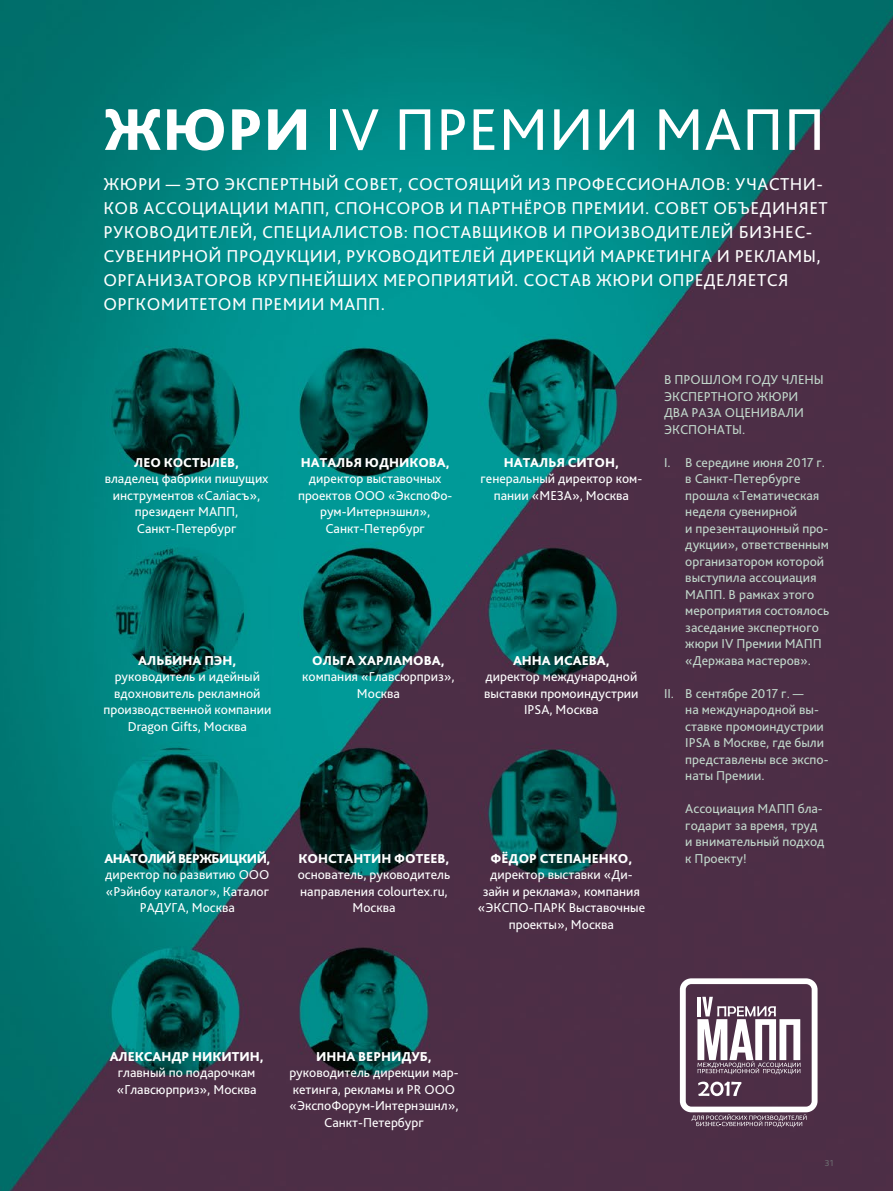
<style>
.page{position:relative;width:893px;height:1191px;background:#fff}
.page>*{position:absolute;margin:0;border:0;box-sizing:border-box;transform-origin:0 0}
.t1{font:61.5px "Bliss Pro";letter-spacing:.01em;color:#fff}
.t2{font:18px/24px "Bliss Pro";letter-spacing:.025em;color:#fff}
.t3{font:13.5px/16.5px "Bliss Pro";color:#fff;text-align:center}
.t4{font:13.5px/16.5px "Bliss Pro";color:#c1d7cb}
.t5{font:800 13.5px "Bliss Pro";color:#fff}
.t6{font:800 13.5px "Bliss Pro";letter-spacing:-.04em;color:#fff}
.t7{font:9px "Bliss Pro";color:#6d6e71}
.s1{font-weight:800}
</style>
<div class="page">
<img style="left:0;top:0;width:893px;height:1191px">
<svg style="left:680px;top:978px;width:137px;height:149px"></svg>
<h1 class="t1" style="left:104px;top:91px;width:723px"><span class="s1">ЖЮРИ</span> IV ПРЕМИИ МАПП</h1>
<p class="t2" style="left:103px;top:172px;width:726px">ЖЮРИ — ЭТО ЭКСПЕРТНЫЙ СОВЕТ, СОСТОЯЩИЙ ИЗ ПРОФЕССИОНАЛОВ: УЧАСТНИ-КОВ АССОЦИАЦИИ МАПП, СПОНСОРОВ И ПАРТНЁРОВ ПРЕМИИ. СОВЕТ ОБЪЕДИНЯЕТ РУКОВОДИТЕЛЕЙ, СПЕЦИАЛИСТОВ: ПОСТАВЩИКОВ И ПРОИЗВОДИТЕЛЕЙ БИЗНЕС-СУВЕНИРНОЙ ПРОДУКЦИИ, РУКОВОДИТЕЛЕЙ ДИРЕКЦИЙ МАРКЕТИНГА И РЕКЛАМЫ, ОРГАНИЗАТОРОВ КРУПНЕЙШИХ МЕРОПРИЯТИЙ. СОСТАВ ЖЮРИ ОПРЕДЕЛЯЕТСЯ ОРГКОМИТЕТОМ ПРЕМИИ МАПП.</p>
<p class="t5" style="left:134px;top:454px;width:106px">ЛЕО КОСТЫЛЕВ,</p>
<p class="t3" style="left:105px;top:470px;width:165px">владелец фабрики пишущих инструментов «Салiасъ», президент МАПП,<br>Санкт-Петербург</p>
<p class="t5" style="left:138px;top:652px;width:100px">АЛЬБИНА ПЭН,</p>
<p class="t3" style="left:103px;top:668px;width:169px">руководитель и идейный вдохновитель рекламной производственной компании<br>Dragon Gifts, Москва</p>
<p class="t6" style="left:104px;top:850px;width:167px">АНАТОЛИЙ ВЕРЖБИЦКИЙ,</p>
<p class="t3" style="left:105px;top:866px;width:166px">директор по развитию ООО «Рэйнбоу каталог», Каталог<br>РАДУГА, Москва</p>
<p class="t5" style="left:301px;top:454px;width:150px">НАТАЛЬЯ ЮДНИКОВА,</p>
<p class="t3" style="left:298px;top:470px;width:156px">директор выставочных проектов ООО «ЭкспоФо&shy;рум-Интернэшнл»,<br>Санкт-Петербург</p>
<p class="t5" style="left:312px;top:652px;width:134px">ОЛЬГА ХАРЛАМОВА,</p>
<p class="t3" style="left:302px;top:668px;width:154px">компания «Главсюрприз»,<br>Москва</p>
<p class="t5" style="left:299px;top:850px;width:152px">КОНСТАНТИН ФОТЕЕВ,</p>
<p class="t3" style="left:298px;top:866px;width:154px">основатель, руководитель направления colourtex.ru,<br>Москва</p>
<p class="t5" style="left:504px;top:453px;width:117px">НАТАЛЬЯ СИТОН,</p>
<p class="t3" style="left:481px;top:470px;width:163px">генеральный директор ком&shy;пании «МЕЗА», Москва</p>
<p class="t5" style="left:513px;top:651px;width:98px">АННА ИСАЕВА,</p>
<p class="t3" style="left:484px;top:668px;width:156px">директор международной выставки промоиндустрии<br>IPSA, Москва</p>
<p class="t5" style="left:490px;top:849px;width:143px">ФЁДОР СТЕПАНЕНКО,</p>
<p class="t3" style="left:478px;top:866px;width:169px">директор выставки «Ди&shy;зайн и реклама», компания «ЭКСПО-ПАРК Выставочные проекты», Москва</p>
<p class="t4" style="left:664px;top:371px;width:161px">В ПРОШЛОМ ГОДУ ЧЛЕНЫ<br>ЭКСПЕРТНОГО ЖЮРИ<br>ДВА РАЗА ОЦЕНИВАЛИ<br>ЭКСПОНАТЫ.</p>
<p class="t4" style="left:685px;top:453px;width:146px;text-indent:-21px">I. В середине июня 2017 г. в Санкт-Петербурге прошла «Тематическая неделя сувенирной<br>и презентационный про&shy;дукции», ответственным организатором которой выступила ассоциация<br>МАПП. В рамках этого мероприятия состоялось заседание экспертного жюри IV Премии МАПП «Держава мастеров».</p>
<p class="t4" style="left:685px;top:684px;width:145px;text-indent:-21px">II. В сентябре 2017 г. —<br>на международной вы&shy;ставке промоиндустрии<br>IPSA в Москве, где были представлены все экспо&shy;наты Премии.</p>
<p class="t4" style="left:685px;top:800px;width:141px">Ассоциация МАПП бла&shy;годарит за время, труд и внимательный подход к Проекту!</p>
<p class="t5" style="left:110px;top:1048px;width:155px">АЛЕКСАНДР НИКИТИН,</p>
<p class="t3" style="left:117px;top:1064px;width:141px;text-align:left">главный по подарочкам «Главсюрприз», Москва</p>
<p class="t5" style="left:316px;top:1047px;width:117px">ИННА ВЕРНИДУБ,</p>
<p class="t3" style="left:289px;top:1064px;width:171px">руководитель дирекции мар&shy;кетинга, рекламы и PR ООО «ЭкспоФорум-Интернэшнл»,<br>Санкт-Петербург</p>
<p class="t7" style="left:825px;top:1157px;width:10px">31</p>
</div>
